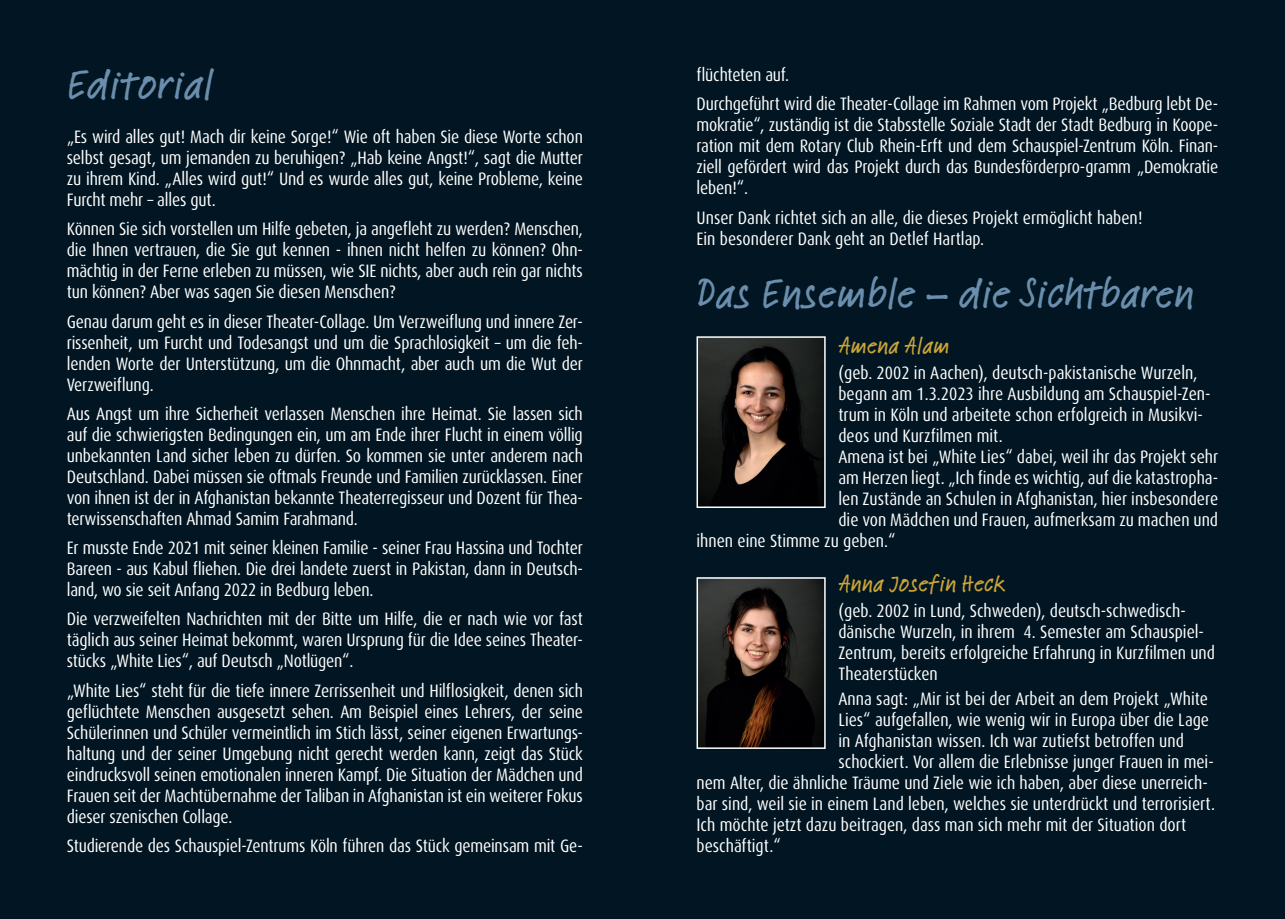
<style>
.page{position:relative;width:1285px;height:919px;background:#fff}
.page>*{position:absolute;margin:0;border:0;box-sizing:border-box;transform-origin:0 0}
.t1{font:500 43.5px "Linotype Feltpen";color:#6b8ead}
.t2{font:500 24px "Linotype Feltpen";color:#cca438}
.t3{font:condensed 18px/21px "Dax Pro";color:#fff;text-align:justify}
</style>
<div class="page">
<div style="left:0;top:0;width:1284px;height:918px;background:#011622"></div>
<img style="left:699px;top:580px;width:123px;height:165px">
<div style="left:696px;top:577px;width:129px;height:171px;border:2px solid #fff"></div>
<img style="left:699px;top:339px;width:123px;height:166px">
<div style="left:696px;top:336px;width:129px;height:172px;border:2px solid #fff"></div>
<h1 class="t1" style="left:67px;top:54px;width:148px">Editorial</h1>
<p class="t3" style="left:67px;top:126px;width:517px">„Es wird alles gut! Mach dir keine Sorge!“ Wie oft haben Sie diese Worte schon selbst gesagt, um jemanden zu beruhigen? „Hab keine Angst!“, sagt die Mutter zu ihrem Kind. „Alles wird gut!“ Und es wurde alles gut, keine Probleme, keine Furcht mehr – alles gut.</p>
<p class="t3" style="left:67px;top:219px;width:517px">Können Sie sich vorstellen um Hilfe gebeten, ja angefleht zu werden? Menschen, die Ihnen vertrauen, die Sie gut kennen - ihnen nicht helfen zu können? Ohn&shy;mächtig in der Ferne erleben zu müssen, wie SIE nichts, aber auch rein gar nichts tun können? Aber was sagen Sie diesen Menschen?</p>
<p class="t3" style="left:67px;top:311px;width:517px">Genau darum geht es in dieser Theater-Collage. Um Verzweiflung und innere Zer&shy;rissenheit, um Furcht und Todesangst und um die Sprachlosigkeit – um die feh&shy;lenden Worte der Unterstützung, um die Ohnmacht, aber auch um die Wut der Verzweiflung.</p>
<p class="t3" style="left:67px;top:403px;width:517px">Aus Angst um ihre Sicherheit verlassen Menschen ihre Heimat. Sie lassen sich auf die schwierigsten Bedingungen ein, um am Ende ihrer Flucht in einem völlig unbekannten Land sicher leben zu dürfen. So kommen sie unter anderem nach Deutschland. Dabei müssen sie oftmals Freunde und Familien zurücklassen. Einer von ihnen ist der in Afghanistan bekannte Theaterregisseur und Dozent für Thea&shy;terwissenschaften Ahmad Samim Farahmand.</p>
<p class="t3" style="left:67px;top:537px;width:517px">Er musste Ende 2021 mit seiner kleinen Familie - seiner Frau Hassina und Tochter Bareen - aus Kabul fliehen. Die drei landete zuerst in Pakistan, dann in Deutsch&shy;land, wo sie seit Anfang 2022 in Bedburg leben.</p>
<p class="t3" style="left:67px;top:608px;width:517px">Die verzweifelten Nachrichten mit der Bitte um Hilfe, die er nach wie vor fast täglich aus seiner Heimat bekommt, waren Ursprung für die Idee seines Theater&shy;stücks „White Lies“, auf Deutsch „Notlügen“.</p>
<p class="t3" style="left:67px;top:680px;width:517px">„White Lies“ steht für die tiefe innere Zerrissenheit und Hilflosigkeit, denen sich geflüchtete Menschen ausgesetzt sehen. Am Beispiel eines Lehrers, der seine Schülerinnen und Schüler vermeintlich im Stich lässt, seiner eigenen Erwartungs&shy;haltung und der seiner Umgebung nicht gerecht werden kann, zeigt das Stück eindrucksvoll seinen emotionalen inneren Kampf. Die Situation der Mädchen und Frauen seit der Machtübernahme der Taliban in Afghanistan ist ein weiterer Fokus dieser szenischen Collage.</p>
<p class="t3" style="left:67px;top:835px;width:517px">Studierende des Schauspiel-Zentrums Köln führen das Stück gemeinsam mit Ge-</p>
<p class="t3" style="left:696px;top:60px;width:523px;line-height:29.1px">flüchteten auf.<br>Durchgeführt wird die Theater-Collage im Rahmen vom Projekt „Bedburg lebt De-</p>
<p class="t3" style="left:696px;top:114px;width:523px">mokratie“, zuständig ist die Stabsstelle Soziale Stadt der Stadt Bedburg in Koope&shy;ration mit dem Rotary Club Rhein-Erft und dem Schauspiel-Zentrum Köln. Finan&shy;ziell gefördert wird das Projekt durch das Bundesförderpro-gramm „Demokratie leben!“.</p>
<p class="t3" style="left:696px;top:207px;width:447px">Unser Dank richtet sich an alle, die dieses Projekt ermöglicht haben!<br>Ein besonderer Dank geht an Detlef Hartlap.</p>
<h1 class="t1" style="left:696px;top:263px;width:499px">Das Ensemble – die Sichtbaren</h1>
<h2 class="t2" style="left:838px;top:329px;width:113px">Amena Alam</h2>
<p class="t3" style="left:838px;top:362px;width:360px">(geb. 2002 in Aachen), deutsch-pakistanische Wurzeln,</p>
<p class="t3" style="left:838px;top:383px;width:373px">begann am 1.3.2023 ihre Ausbildung am Schauspiel-Zen-</p>
<p class="t3" style="left:838px;top:404px;width:366px">trum in Köln und arbeitete schon erfolgreich in Musikvi-</p>
<p class="t3" style="left:838px;top:425px;width:166px">deos und Kurzfilmen mit.</p>
<p class="t3" style="left:838px;top:446px;width:381px">Amena ist bei „White Lies“ dabei, weil ihr das Projekt sehr</p>
<p class="t3" style="left:838px;top:467px;width:381px">am Herzen liegt. „Ich finde es wichtig, auf die katastropha-</p>
<p class="t3" style="left:838px;top:488px;width:381px">len Zustände an Schulen in Afghanistan, hier insbesondere</p>
<p class="t3" style="left:838px;top:509px;width:381px">die von Mädchen und Frauen, aufmerksam zu machen und</p>
<p class="t3" style="left:696px;top:530px;width:200px">ihnen eine Stimme zu geben.“</p>
<h2 class="t2" style="left:838px;top:567px;width:168px">Anna Josefin Heck</h2>
<p class="t3" style="left:838px;top:600px;width:378px;text-align:left">(geb. 2002 in Lund, Schweden), deutsch-schwedisch&shy;dänische Wurzeln, in ihrem 4. Semester am Schauspiel-Zentrum, bereits erfolgreiche Erfahrung in Kurzfilmen und Theaterstücken</p>
<p class="t3" style="left:838px;top:688px;width:371px">Anna sagt: „Mir ist bei der Arbeit an dem Projekt „White</p>
<p class="t3" style="left:838px;top:709px;width:372px">Lies“ aufgefallen, wie wenig wir in Europa über die Lage</p>
<p class="t3" style="left:838px;top:730px;width:347px">in Afghanistan wissen. Ich war zutiefst betroffen und</p>
<p class="t3" style="left:838px;top:751px;width:377px">schockiert. Vor allem die Erlebnisse junger Frauen in mei-</p>
<p class="t3" style="left:696px;top:772px;width:512px">nem Alter, die ähnliche Träume und Ziele wie ich haben, aber diese unerreich-</p>
<p class="t3" style="left:696px;top:793px;width:520px">bar sind, weil sie in einem Land leben, welches sie unterdrückt und terrorisiert.</p>
<p class="t3" style="left:696px;top:814px;width:491px">Ich möchte jetzt dazu beitragen, dass man sich mehr mit der Situation dort</p>
<p class="t3" style="left:696px;top:835px;width:86px">beschäftigt.“</p>
</div>
